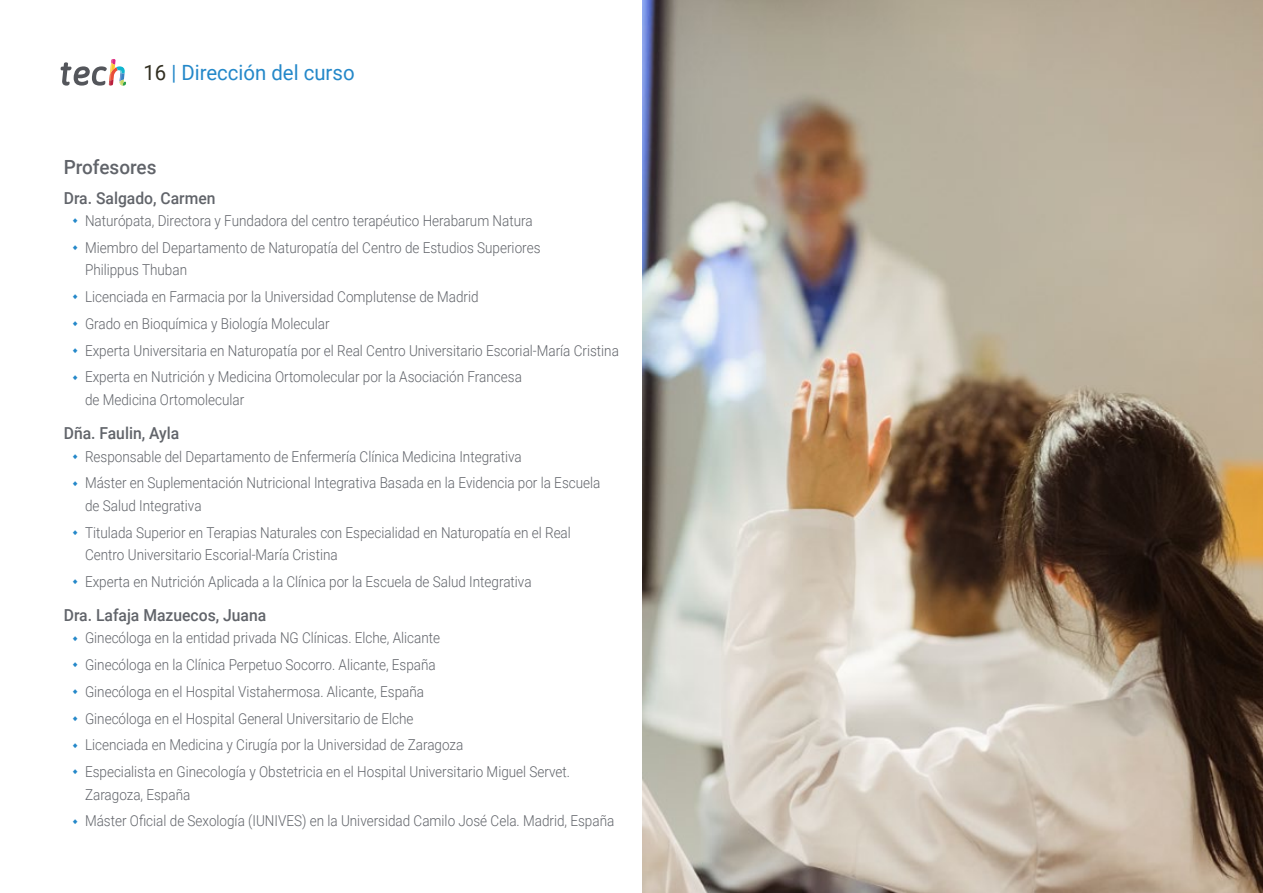
<style>
.page{position:relative;width:1263px;height:893px;background:#fff}
.page>*{position:absolute;margin:0;border:0;box-sizing:border-box;transform-origin:0 0}
.t1{font:21px "Roboto";color:#2488c9}
.t2{font:500 19.5px "Roboto";color:#61646a}
.t3{font:500 16.5px "Roboto";color:#61646a;scale:.95 1}
.t4{font:300 15px/26.7px "Roboto";color:#61646a;scale:.9 1}
.s1{color:#312e20}
</style>
<div class="page">
<img style="left:642px;top:0;width:621px;height:893px">
<svg style="left:61px;top:59px;width:65px;height:27px"></svg>
<h1 class="t1" style="left:144px;top:57px;width:213px"><span class="s1">16</span> | Dirección del curso</h1>
<h2 class="t2" style="left:64px;top:154px;width:94px">Profesores</h2>
<p class="t3" style="left:64px;top:186px;width:161px">Dra. Salgado, Carmen</p>
<p class="t4" style="left:85px;top:207px;width:507px">Naturópata, Directora y Fundadora del centro terapéutico Herabarum Natura<br>Miembro del Departamento de Naturopatía del Centro de Estudios Superiores</p>
<p class="t4" style="left:85px;top:256px;width:595px">Philippus Thuban<br>Licenciada en Farmacia por la Universidad Complutense de Madrid<br>Grado en Bioquímica y Biología Molecular<br>Experta Universitaria en Naturopatía por el Real Centro Universitario Escorial-María Cristina Experta en Nutrición y Medicina Ortomolecular por la Asociación Francesa</p>
<p class="t4" style="left:85px;top:386px;width:179px">de Medicina Ortomolecular</p>
<p class="t3" style="left:64px;top:422px;width:123px">Dña. Faulin, Ayla</p>
<p class="t4" style="left:85px;top:442px;width:574px">Responsable del Departamento de Enfermería Clínica Medicina Integrativa<br>Máster en Suplementación Nutricional Integrativa Basada en la Evidencia por la Escuela</p>
<p class="t4" style="left:85px;top:491px;width:541px">de Salud Integrativa<br>Titulada Superior en Terapias Naturales con Especialidad en Naturopatía en el Real</p>
<p class="t4" style="left:85px;top:541px;width:498px">Centro Universitario Escorial-María Cristina<br>Experta en Nutrición Aplicada a la Clínica por la Escuela de Salud Integrativa</p>
<p class="t3" style="left:64px;top:604px;width:215px">Dra. Lafaja Mazuecos, Juana</p>
<p class="t4" style="left:85px;top:624px;width:540px">Ginecóloga en la entidad privada NG Clínicas. Elche, Alicante<br>Ginecóloga en la Clínica Perpetuo Socorro. Alicante, España<br>Ginecóloga en el Hospital Vistahermosa. Alicante, España<br>Ginecóloga en el Hospital General Universitario de Elche<br>Licenciada en Medicina y Cirugía por la Universidad de Zaragoza<br>Especialista en Ginecología y Obstetricia en el Hospital Universitario Miguel Servet.</p>
<p class="t4" style="left:85px;top:780px;width:590px">Zaragoza, España<br>Máster Oficial de Sexología (IUNIVES) en la Universidad Camilo José Cela. Madrid, España</p>
</div>
